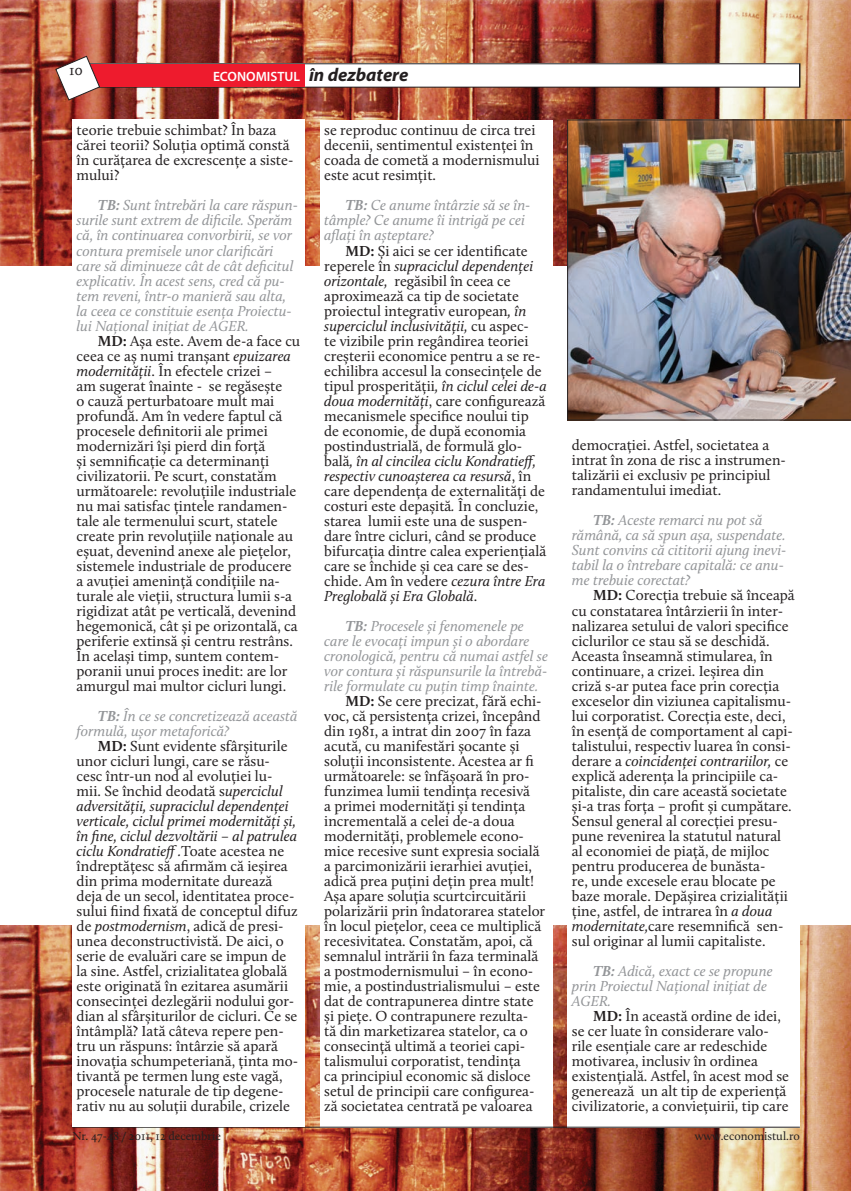
<style>
.page{position:relative;width:851px;height:1191px;background:#fff}
.page>*{position:absolute;margin:0;border:0;box-sizing:border-box;transform-origin:0 0}
.t1{font:italic 700 18.6px "Myriad Pro";color:#231f20}
.t2{font:15px/15px "Calluna";color:#231f20}
.t3{font:italic 15px/15px "Calluna";color:#939598}
.t4{font:600 13.5px "Myriad Pro";color:#fff}
.t5{font:12px "Calluna";color:#231f20}
.s1{font-weight:700}
.s2{font-style:italic}
</style>
<div class="page">
<img style="left:0;top:0;width:850px;height:266px">
<img style="left:0;top:925px;width:850px;height:266px">
<div style="left:320px;top:120px;width:232px;height:1007px;background:#fff"></div>
<div style="left:90px;top:64px;width:709px;height:23px;background:#fff"></div>
<div style="left:88px;top:64px;width:216px;height:23px;background:#ee1b2d"></div>
<svg style="left:55px;top:55px;width:45px;height:46px"></svg>
<svg style="left:799px;top:64px;width:1px;height:23px"></svg>
<div style="left:567px;top:120px;width:232px;height:1007px;background:#fff"></div>
<hr style="left:72px;top:1126px;width:727px;height:1px;background:#231f20">
<div style="left:72px;top:120px;width:232px;height:1007px;background:#fff"></div>
<img style="left:567px;top:120px;width:283px;height:300px">
<p class="t2" style="left:69px;top:62px;width:16px">10</p>
<p class="t4" style="left:213px;top:67px;width:89px">ECONOMISTUL</p>
<p class="t1" style="left:309px;top:62px;width:101px">în dezbatere</p>
<p class="t2" style="left:77px;top:123px;width:218px">teorie trebuie schimbat? În baza cărei teorii? Soluția optimă constă în curățarea de excrescențe a siste&shy;mului?</p>
<p class="t3" style="left:77px;top:198px;width:223px;text-indent:21px"><span class="s1">TB:</span> Sunt întrebări la care răspun&shy;surile sunt extrem de dificile. Sperăm că, în continuarea convorbirii, se vor contura premisele unor clarificări care să diminueze cât de cât deficitul explicativ. În acest sens, cred că pu&shy;tem reveni, într-o manieră sau alta, la ceea ce constituie esența Proiectu&shy;lui Național inițiat de AGER.</p>
<p class="t2" style="left:77px;top:333px;width:225px;text-indent:21px"><span class="s1">MD:</span> Așa este. Avem de-a face cu ceea ce aș numi tranșant <span class="s2">epuizarea modernității</span>. În efectele crizei –<br>am sugerat înainte - se regăsește<br>o cauză perturbatoare mult mai profundă. Am în vedere faptul că procesele definitorii ale primei modernizări își pierd din forță<br>și semnificație ca determinanți civilizatorii. Pe scurt, constatăm următoarele: revoluțiile industriale nu mai satisfac țintele randamen&shy;tale ale termenului scurt, statele create prin revoluțiile naționale au eșuat, devenind anexe ale piețelor, sistemele industriale de producere a avuției amenință condițiile na&shy;turale ale vieții, structura lumii s-a rigidizat atât pe verticală, devenind hegemonică, cât și pe orizontală, ca periferie extinsă și centru restrâns.<br>În același timp, suntem contem&shy;poranii unui proces inedit: are lor amurgul mai multor cicluri lungi.</p>
<p class="t3" style="left:77px;top:708px;width:222px;text-indent:21px"><span class="s1">TB:</span> În ce se concretizează această formulă, ușor metaforică?</p>
<p class="t2" style="left:77px;top:738px;width:223px;text-indent:21px"><span class="s1">MD:</span> Sunt evidente sfârșiturile unor cicluri lungi, care se răsu&shy;cesc într-un nod al evoluției lu&shy;mii. Se închid deodată s<span class="s2">uperciclul adversității, supraciclul dependenței verticale, ciclul primei modernități și, în fine, ciclul dezvoltării – al patrulea ciclu Kondratieff .</span>Toate acestea ne îndreptățesc să afirmăm că ieșirea din prima modernitate durează deja de un secol, identitatea proce&shy;sului fiind fixată de conceptul difuz de <span class="s2">postmodernism</span>, adică de presi&shy;unea deconstructivistă. De aici, o serie de evaluări care se impun de la sine. Astfel, crizialitatea globală este originată în ezitarea asumării consecinței dezlegării nodului gor&shy;dian al sfârșiturilor de cicluri. Ce se întâmplă? Iată câteva repere pen&shy;tru un răspuns: întârzie să apară inovația schumpeteriană, ținta mo&shy;tivantă pe termen lung este vagă, procesele naturale de tip degene&shy;rativ nu au soluții durabile, crizele</p>
<p class="t2" style="left:324px;top:123px;width:217px">se reproduc continuu de circa trei decenii, sentimentul existenței în coada de cometă a modernismului este acut resimțit.</p>
<p class="t3" style="left:324px;top:198px;width:208px;text-indent:21px"><span class="s1">TB:</span> Ce anume întârzie să se în&shy;tâmple? Ce anume îi intrigă pe cei aflați în așteptare?</p>
<p class="t2" style="left:324px;top:243px;width:224px;text-indent:21px"><span class="s1">MD:</span> Și aici se cer identificate reperele în <span class="s2">supraciclul dependenței orizontale,</span> regăsibil în ceea ce aproximează ca tip de societate proiectul integrativ european<span class="s2">, în superciclul inclusivității,</span> cu aspec-<br>te vizibile prin regândirea teoriei creșterii economice pentru a se re&shy;echilibra accesul la consecințele de tipul prosperității<span class="s2">, în ciclul celei de-a doua modernități</span>, care configurează mecanismele specifice noului tip de economie, de după economia postindustrială, de formulă glo&shy;bală<span class="s2">, în al cincilea ciclu Kondratieff, respectiv cunoașterea ca resursă</span>, în care dependența de externalități de costuri este depașită<span class="s2">.</span> În concluzie, starea lumii este una de suspen&shy;dare între cicluri, când se produce bifurcația dintre calea experiențială care se închide și cea care se des&shy;chide. Am în vedere <span class="s2">cezura între Era Preglobală și Era Globală</span>.</p>
<p class="t3" style="left:324px;top:618px;width:225px;text-indent:21px"><span class="s1">TB:</span> Procesele și fenomenele pe care le evocați impun și o abordare cronologică, pentru că numai astfel se vor contura și răspunsurile la întrebă&shy;rile formulate cu puțin timp înainte.</p>
<p class="t2" style="left:324px;top:693px;width:222px;text-indent:21px"><span class="s1">MD:</span> Se cere precizat, fără echi&shy;voc, că persistența crizei, începând din 1981, a intrat din 2007 în faza acută, cu manifestări șocante și soluții inconsistente. Acestea ar fi următoarele: se înfășoară în pro&shy;funzimea lumii tendința recesivă<br>a primei modernități și tendința incrementală a celei de-a doua modernități, problemele econo&shy;mice recesive sunt expresia socială a parcimonizării ierarhiei avuției, adică prea puțini dețin prea mult!<br>Așa apare soluția scurtcircuitării polarizării prin îndatorarea statelor în locul piețelor, ceea ce multiplică recesivitatea. Constatăm, apoi, că semnalul intrării în faza terminală a postmodernismului – în econo&shy;mie, a postindustrialismului – este dat de contrapunerea dintre state și piețe. O contrapunere rezulta-<br>tă din marketizarea statelor, ca o consecință ultimă a teoriei capi&shy;talismului corporatist, tendința<br>ca principiul economic să disloce setul de principii care configurea&shy;ză societatea centrată pe valoarea</p>
<p class="t2" style="left:571px;top:438px;width:215px">democrației. Astfel, societatea a intrat în zona de risc a instrumen&shy;talizării ei exclusiv pe principiul randamentului imediat.</p>
<p class="t3" style="left:571px;top:513px;width:216px;text-indent:21px"><span class="s1">TB:</span> Aceste remarci nu pot să rămână, ca să spun așa, suspendate.<br>Sunt convins că cititorii ajung inevi&shy;tabil la o întrebare capitală: ce anu&shy;me trebuie corectat?</p>
<p class="t2" style="left:571px;top:588px;width:224px;text-indent:21px"><span class="s1">MD:</span> Corecția trebuie să înceapă cu constatarea întârzierii în inter&shy;nalizarea setului de valori specifice ciclurilor ce stau să se deschidă.<br>Aceasta înseamnă stimularea, în continuare, a crizei. Ieșirea din criză s-ar putea face prin corecția exceselor din viziunea capitalismu&shy;lui corporatist. Corecția este, deci, în esență de comportament al capi&shy;talistului, respectiv luarea în consi&shy;derare a <span class="s2">coincidenței contrariilor,</span> ce explică aderența la principiile ca&shy;pitaliste, din care această societate și-a tras forța – profit și cumpătare.<br>Sensul general al corecției presu&shy;pune revenirea la statutul natural al economiei de piață, de mijloc pentru producerea de bunăsta-<br>re, unde excesele erau blocate pe baze morale. Depășirea crizialității ține, astfel, de intrarea în <span class="s2">a doua modernitate,</span>care resemnifică sen&shy;sul originar al lumii capitaliste.</p>
<p class="t3" style="left:571px;top:963px;width:202px;text-indent:21px"><span class="s1">TB:</span> Adică, exact ce se propune prin Proiectul Național inițiat de<br>AGER.</p>
<p class="t2" style="left:571px;top:1008px;width:219px;text-indent:21px"><span class="s1">MD:</span> În această ordine de idei, se cer luate în considerare valo&shy;rile esențiale care ar redeschide motivarea, inclusiv în ordinea existențială. Astfel, în acest mod se generează un alt tip de experiență civilizatorie, a conviețuirii, tip care</p>
<p class="t5" style="left:72px;top:1128px;width:150px">Nr. 47-48 / 2011, 12 decembrie</p>
<p class="t5" style="left:694px;top:1128px;width:107px">www.economistul.ro</p>
</div>
